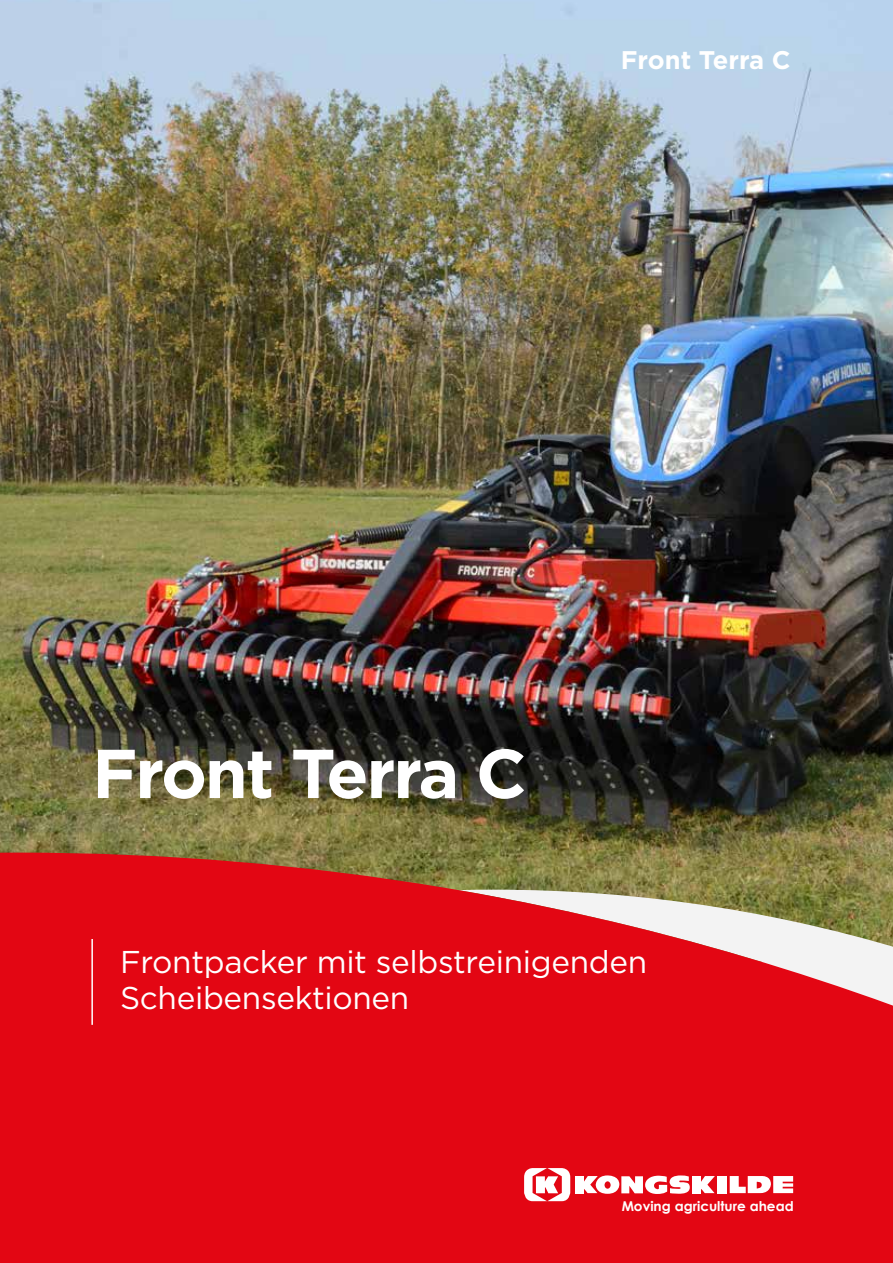
<style>
.page{position:relative;width:893px;height:1263px;background:#fff}
.page>*{position:absolute;margin:0;border:0;box-sizing:border-box;transform-origin:0 0}
.t1{font:700 69px "Gotham";letter-spacing:-.03em;color:#fff}
.t2{font:31.5px/36px "Gotham";letter-spacing:-.01em;color:#fff}
.t3{font:700 25.5px "Gotham";color:#fff}
.t4{font:700 13.5px "Century Gothic";color:#fff}
</style>
<div class="page">
<img style="left:0;top:0;width:893px;height:853px">
<svg style="left:0;top:853px;width:893px;height:410px;background:#dc191f"></svg>
<hr style="left:91px;top:939px;width:2px;height:86px;background:#fff">
<div style="left:575px;top:1176px;width:9px;height:17px;background:#fff"></div>
<div style="left:692px;top:1176px;width:9px;height:17px;background:#fff"></div>
<svg style="left:701px;top:1176px;width:14px;height:17px"></svg>
<div style="left:717px;top:1176px;width:9px;height:17px;background:#fff"></div>
<svg style="left:730px;top:1176px;width:63px;height:17px"></svg>
<svg style="left:524px;top:1168px;width:46px;height:33px"></svg>
<svg style="left:583px;top:1175px;width:107px;height:19px"></svg>
<p class="t3" style="left:621px;top:43px;width:171px">Front Terra C</p>
<h1 class="t1" style="left:92px;top:728px;width:436px">Front Terra C</h1>
<p class="t2" style="left:120px;top:943px;width:528px">Frontpacker mit selbstreinigenden<br>Scheibensektionen</p>
<p class="t4" style="left:622px;top:1196px;width:174px">Moving agriculture ahead</p>
</div>
